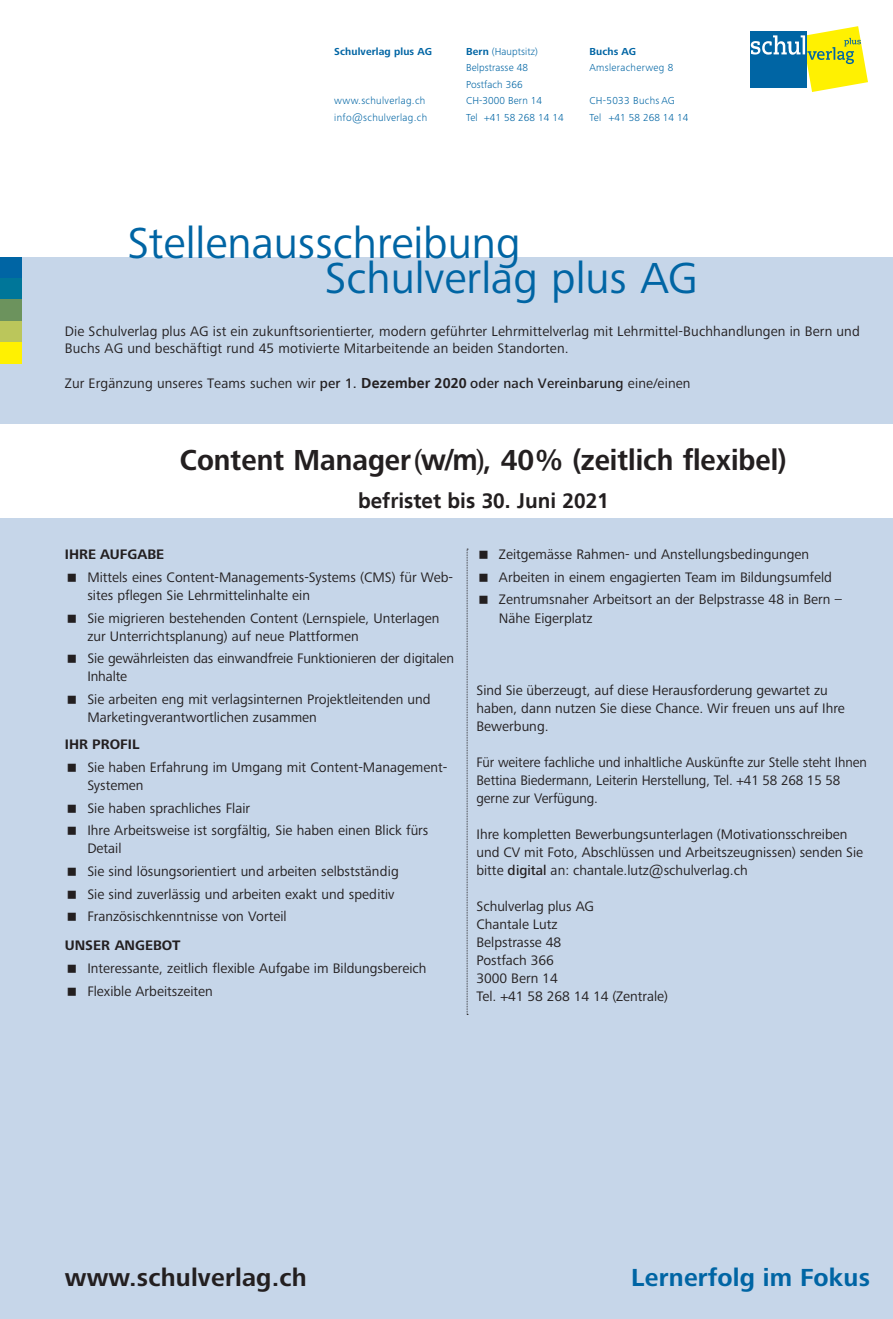
<style>
.page{position:relative;width:893px;height:1319px;background:#fff}
.page>*{position:absolute;margin:0;border:0;box-sizing:border-box;transform-origin:0 0}
.t1{font:45px/35.7px "Frutiger Next Pro";color:#0065a4}
.t2{font:700 30px "Frutiger Next Pro";color:#231f20;scale:.95 1}
.t3{font:700 25.65px "Frutiger Next Pro";letter-spacing:.01em;color:#231f20}
.t4{font:700 25.65px "Frutiger Next Pro";letter-spacing:.01em;color:#0065a4}
.t5{font:700 21px "Frutiger LT";color:#231f20}
.t6{font:14.25px/18px "Frutiger Next Pro";color:#231f20}
.t7{font:700 14.25px "Frutiger Next Pro";color:#231f20}
.t8{font:300 10.5px/16.5px "Frutiger Next Pro";letter-spacing:.03em;color:#0065a4}
.t9{font:300 10.5px/16.5px "Frutiger Next Pro";letter-spacing:.01em;color:#0065a4}
.t10{font:700 10.5px "Frutiger Next Pro";letter-spacing:.01em;color:#0065a4}
.s1{font-weight:700}
.s2{font-weight:500}
.s3{font-family:"Frutiger LT";font-weight:700}
.s4{font-family:"Minion Pro"}
.s5{font-family:"Frutiger LT"}
</style>
<div class="page">
<div style="left:0;top:257px;width:893px;height:1061px;background:#c6d6e9"></div>
<svg style="left:751px;top:26px;width:117px;height:66px"></svg>
<svg style="left:467px;top:548px;width:1px;height:466px"></svg>
<div style="left:0;top:257px;width:22px;height:21px;background:#0065a4"></div>
<div style="left:0;top:278px;width:22px;height:22px;background:#007699"></div>
<div style="left:0;top:300px;width:22px;height:21px;background:#6c935d"></div>
<div style="left:0;top:321px;width:22px;height:21px;background:#bbc65b"></div>
<div style="left:0;top:342px;width:22px;height:21px;background:#fff101"></div>
<div style="left:0;top:424px;width:893px;height:93px;background:#fff"></div>
<p class="t10" style="left:334px;top:45px;width:99px">Schulverlag plus AG</p>
<p class="t8" style="left:334px;top:92px;width:95px">www.schulverlag.ch info@schulverlag.ch</p>
<p class="t9" style="left:466px;top:43px;width:99px"><span class="s1">Bern</span> (Hauptsitz)<br>Belpstrasse 48<br>Postfach 366<br>CH-3000 Bern 14<br>Tel +41 58 268 14 14</p>
<p class="t10" style="left:589px;top:45px;width:48px">Buchs AG</p>
<p class="t8" style="left:589px;top:59px;width:85px">Amsleracherweg 8</p>
<p class="t8" style="left:589px;top:92px;width:100px">CH-5033 Buchs AG<br>Tel +41 58 268 14 14</p>
<h1 class="t1" style="left:325px;top:225px;width:375px;text-indent:-197px">Stellenausschreibung<br>Schulverlag plus AG</h1>
<p class="t6" style="left:65px;top:322px;width:796px;line-height:17.1px">Die Schulverlag plus AG ist ein zukunftsorientierter, modern geführter Lehrmittelverlag mit Lehrmittel-Buchhandlungen in Bern und<br>Buchs AG und beschäftigt rund 45 motivierte Mitarbeitende an beiden Standorten.</p>
<p class="t6" style="left:65px;top:374px;width:627px">Zur Ergänzung unseres Teams suchen wir <span class="s2">per 1.</span> <span class="s3">Dezember 2020</span> <span class="s2">oder nach Vereinbarung</span> eine/einen</p>
<h2 class="t2" style="left:180px;top:442px;width:640px">Content Manager<span class="s4">(</span><span class="s5">w/m</span><span class="s4">)</span>, 40 % (zeitlich flexibel)</h2>
<h3 class="t5" style="left:358px;top:488px;width:252px">befristet bis 30. Juni 2021</h3>
<p class="t7" style="left:65px;top:546px;width:101px">IHRE AUFGABE</p>
<p class="t6" style="left:87px;top:568px;width:367px">Mittels eines Content-Managements-Systems (CMS) für Web&shy;sites pflegen Sie Lehrmittelinhalte ein</p>
<p class="t6" style="left:87px;top:608px;width:354px">Sie migrieren bestehenden Content (Lernspiele, Unterlagen zur Unterrichtsplanung) auf neue Plattformen</p>
<p class="t6" style="left:87px;top:649px;width:368px">Sie gewährleisten das einwandfreie Funktionieren der digitalen<br>Inhalte</p>
<p class="t6" style="left:87px;top:690px;width:345px">Sie arbeiten eng mit verlagsinternen Projektleitenden und<br>Marketingverantwortlichen zusammen</p>
<p class="t7" style="left:65px;top:736px;width:76px">IHR PROFIL</p>
<p class="t6" style="left:87px;top:758px;width:361px">Sie haben Erfahrung im Umgang mit Content-Management-<br>Systemen</p>
<p class="t6" style="left:87px;top:796px;width:343px;line-height:22.6px">Sie haben sprachliches Flair<br>Ihre Arbeitsweise ist sorgfältig, Sie haben einen Blick fürs</p>
<p class="t6" style="left:87px;top:837px;width:313px;line-height:22.6px">Detail<br>Sie sind lösungsorientiert und arbeiten selbstständig Sie sind zuverlässig und arbeiten exakt und speditiv Französischkenntnisse von Vorteil</p>
<p class="t7" style="left:65px;top:937px;width:117px">UNSER ANGEBOT</p>
<p class="t6" style="left:87px;top:956px;width:341px;line-height:22.6px">Interessante, zeitlich flexible Aufgabe im Bildungsbereich<br>Flexible Arbeitszeiten</p>
<p class="t6" style="left:499px;top:543px;width:344px;line-height:22.6px">Zeitgemässe Rahmen- und Anstellungsbedingungen<br>Arbeiten in einem engagierten Team im Bildungsumfeld<br>Zentrumsnaher Arbeitsort an der Belpstrasse 48 in Bern –</p>
<p class="t6" style="left:499px;top:608px;width:95px">Nähe Eigerplatz</p>
<p class="t6" style="left:476px;top:680px;width:370px">Sind Sie überzeugt, auf diese Herausforderung gewartet zu haben, dann nutzen Sie diese Chance. Wir freuen uns auf Ihre<br>Bewerbung.</p>
<p class="t6" style="left:476px;top:752px;width:392px">Für weitere fachliche und inhaltliche Auskünfte zur Stelle steht Ihnen<br>Bettina Biedermann, Leiterin Herstellung, Tel. +41 58 268 15 58 gerne zur Verfügung.</p>
<p class="t6" style="left:476px;top:824px;width:388px">Ihre kompletten Bewerbungsunterlagen (Motivationsschreiben und CV mit Foto, Abschlüssen und Arbeitszeugnissen) senden Sie bitte <span class="s2">digital</span> an: chantale.lutz@schulverlag.ch</p>
<p class="t6" style="left:476px;top:896px;width:193px">Schulverlag plus AG<br>Chantale Lutz<br>Belpstrasse 48<br>Postfach 366<br>3000 Bern 14<br>Tel. +41 58 268 14 14 (Zentrale)</p>
<h3 class="t3" style="left:65px;top:1262px;width:243px">www.schulverlag.ch</h3>
<h3 class="t4" style="left:631px;top:1262px;width:240px">Lernerfolg im Fokus</h3>
</div>
